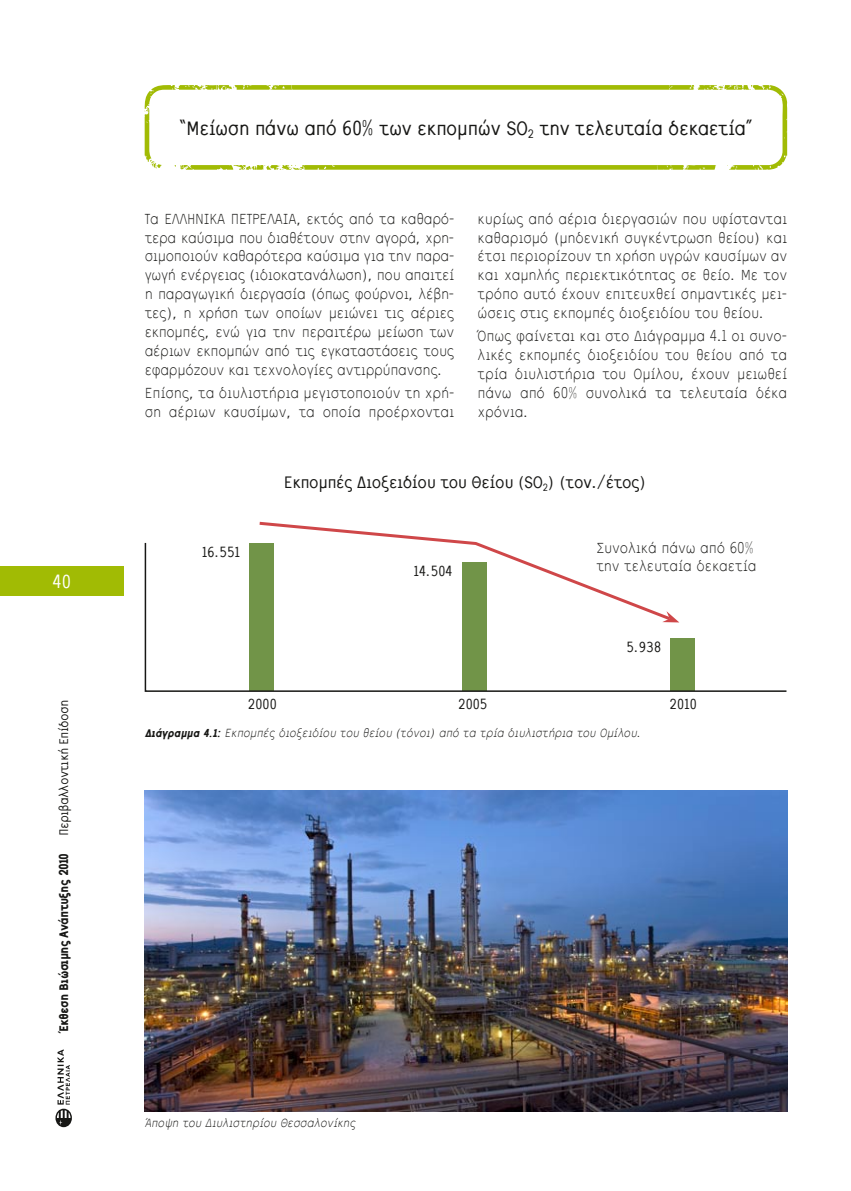
<style>
.page{position:relative;width:851px;height:1191px;background:#fff}
.page>*{position:absolute;margin:0;border:0;box-sizing:border-box;transform-origin:0 0}
.t1{font:700 21px "CF Sans";letter-spacing:-.03em;color:#171715}
.t2{font:700 19.5px "CF Sans";color:#fff}
.t3{font:700 18px "CF Sans";letter-spacing:-.03em;color:#171715}
.t4{font:15.75px/18.9px "CF Sans";color:#171715;text-align:justify}
.t5{font:700 15px "CF Sans";color:#171715}
.t6{font:800 13.5px "CF Sans";letter-spacing:-.03em;color:#171715}
.t7{font:700 13.5px "CF Sans";letter-spacing:-.03em;color:#171715}
.t8{font:italic 12.75px "CF Sans";color:#171715}
.s1{font-weight:800;font-size:12px}
</style>
<div class="page">
<div style="left:0;top:566px;width:123px;height:29px;background:#a1bb04"></div>
<img style="left:145px;top:791px;width:642px;height:320px">
<svg style="left:55px;top:1049px;width:17px;height:78px"></svg>
<svg style="left:144px;top:542px;width:643px;height:150px"></svg>
<svg style="left:256px;top:521px;width:417px;height:101px"></svg>
<svg style="left:662px;top:611px;width:17px;height:11px"></svg>
<svg style="left:145px;top:85px;width:642px;height:85px"></svg>
<p class="t2" style="left:52px;top:571px;width:20px">40</p>
<p class="t7" style="left:57px;top:836px;width:138px;rotate:-90deg">Περιβαλλοντική Επίδοση</p>
<p class="t6" style="left:57px;top:1032px;width:180px;rotate:-90deg">Έκθεση Βιώσιμης Ανάπτυξης 2010</p>
<h1 class="t1" style="left:179px;top:117px;width:575px">“Μείωση πάνω από 60% των εκπομπών SO<sub>2</sub> την τελευταία δεκαετία”</h1>
<p class="t4" style="left:145px;top:209px;width:311px">Τα ΕΛΛΗΝΙΚΑ ΠΕΤΡΕΛΑΙΑ, εκτός από τα καθαρό&shy;τερα καύσιμα που διαθέτουν στην αγορά, χρη&shy;σιμοποιούν καθαρότερα καύσιμα για την παρα&shy;γωγή ενέργειας (ιδιοκατανάλωση), που απαιτεί η παραγωγική διεργασία (όπως φούρνοι, λέβη&shy;τες), η χρήση των οποίων μειώνει τις αέριες εκπομπές, ενώ για την περαιτέρω μείωση των αέριων εκπομπών από τις εγκαταστάσεις τους εφαρμόζουν και τεχνολογίες αντιρρύπανσης.</p>
<p class="t4" style="left:145px;top:384px;width:311px">Επίσης, τα διυλιστήρια μεγιστοποιούν τη χρή&shy;ση αέριων καυσίμων, τα οποία προέρχονται</p>
<p class="t4" style="left:477px;top:209px;width:311px">κυρίως από αέρια διεργασιών που υφίστανται καθαρισμό (μηδενική συγκέντρωση θείου) και έτσι περιορίζουν τη χρήση υγρών καυσίμων αν και χαμηλής περιεκτικότητας σε θείο. Με τον τρόπο αυτό έχουν επιτευχθεί σημαντικές μει&shy;ώσεις στις εκπομπές διοξειδίου του θείου.</p>
<p class="t4" style="left:477px;top:327px;width:311px">Όπως φαίνεται και στο Διάγραμμα 4.1 οι συνο&shy;λικές εκπομπές διοξειδίου του θείου από τα τρία διυλιστήρια του Ομίλου, έχουν μειωθεί πάνω από 60% συνολικά τα τελευταία δέκα χρόνια.</p>
<p class="t5" style="left:202px;top:544px;width:40px">16.551</p>
<p class="t3" style="left:283px;top:473px;width:364px">Εκπομπές Διοξειδίου του Θείου (SO<sub>2</sub>) (τον./έτος)</p>
<p class="t5" style="left:413px;top:563px;width:40px">14.504</p>
<p class="t4" style="left:596px;top:538px;width:161px">Συνολικά πάνω από 60% την τελευταία δεκαετία</p>
<p class="t5" style="left:626px;top:639px;width:36px">5.938</p>
<p class="t5" style="left:247px;top:696px;width:30px">2000</p>
<p class="t5" style="left:457px;top:696px;width:31px">2005</p>
<p class="t5" style="left:669px;top:696px;width:29px">2010</p>
<p class="t8" style="left:145px;top:726px;width:499px"><span class="s1">Διάγραμμα 4.1:</span> Εκπομπές διοξειδίου του θείου (τόνοι) από τα τρία διυλιστήρια του Ομίλου.</p>
<p class="t8" style="left:145px;top:1116px;width:214px">Άποψη του Διυλιστηρίου Θεσσαλονίκης</p>
</div>
